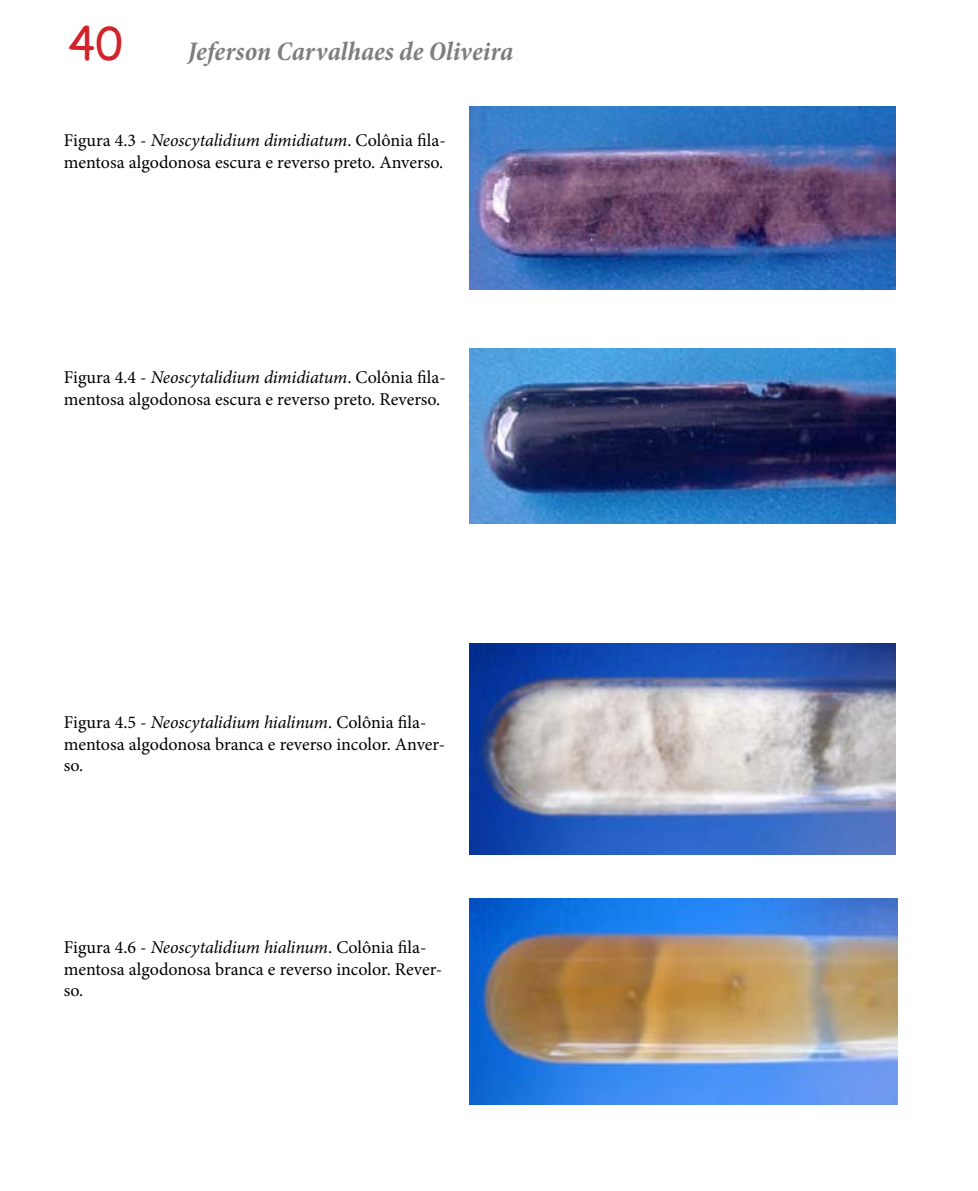
<style>
.page{position:relative;width:978px;height:1191px;background:#fff}
.page>*{position:absolute;margin:0;border:0;box-sizing:border-box;transform-origin:0 0}
.t1{font:45px "Comic Sans MS";color:#d2232a}
.t2{font:italic 700 condensed 27px "Minion Pro";color:#7c7e81}
.t3{font:18px/21.6px "Minion Pro";color:#000}
.s1{font-style:italic}
</style>
<div class="page">
<img style="left:470px;top:898px;width:427px;height:206px">
<img style="left:470px;top:643px;width:425px;height:211px">
<img style="left:470px;top:349px;width:425px;height:174px">
<img style="left:470px;top:106px;width:425px;height:184px">
<h1 class="t1" style="left:68px;top:11px;width:56px">40</h1>
<h2 class="t2" style="left:188px;top:33px;width:327px">Jeferson Carvalhaes de Oliveira</h2>
<p class="t3" style="left:64px;top:129px;width:383px">Figura 4.3 - <span class="s1">Neoscytalidium dimidiatum</span>. Colônia fila&shy;mentosa algodonosa escura e reverso preto. Anverso.</p>
<p class="t3" style="left:64px;top:367px;width:383px">Figura 4.4 - <span class="s1">Neoscytalidium dimidiatum</span>. Colônia fila&shy;mentosa algodonosa escura e reverso preto. Reverso.</p>
<p class="t3" style="left:64px;top:711px;width:383px">Figura 4.5 - <span class="s1">Neoscytalidium hialinum</span>. Colônia fila&shy;mentosa algodonosa branca e reverso incolor. Anver&shy;so.</p>
<p class="t3" style="left:64px;top:936px;width:380px">Figura 4.6 - <span class="s1">Neoscytalidium hialinum</span>. Colônia fila&shy;mentosa algodonosa branca e reverso incolor. Rever&shy;so.</p>
</div>
